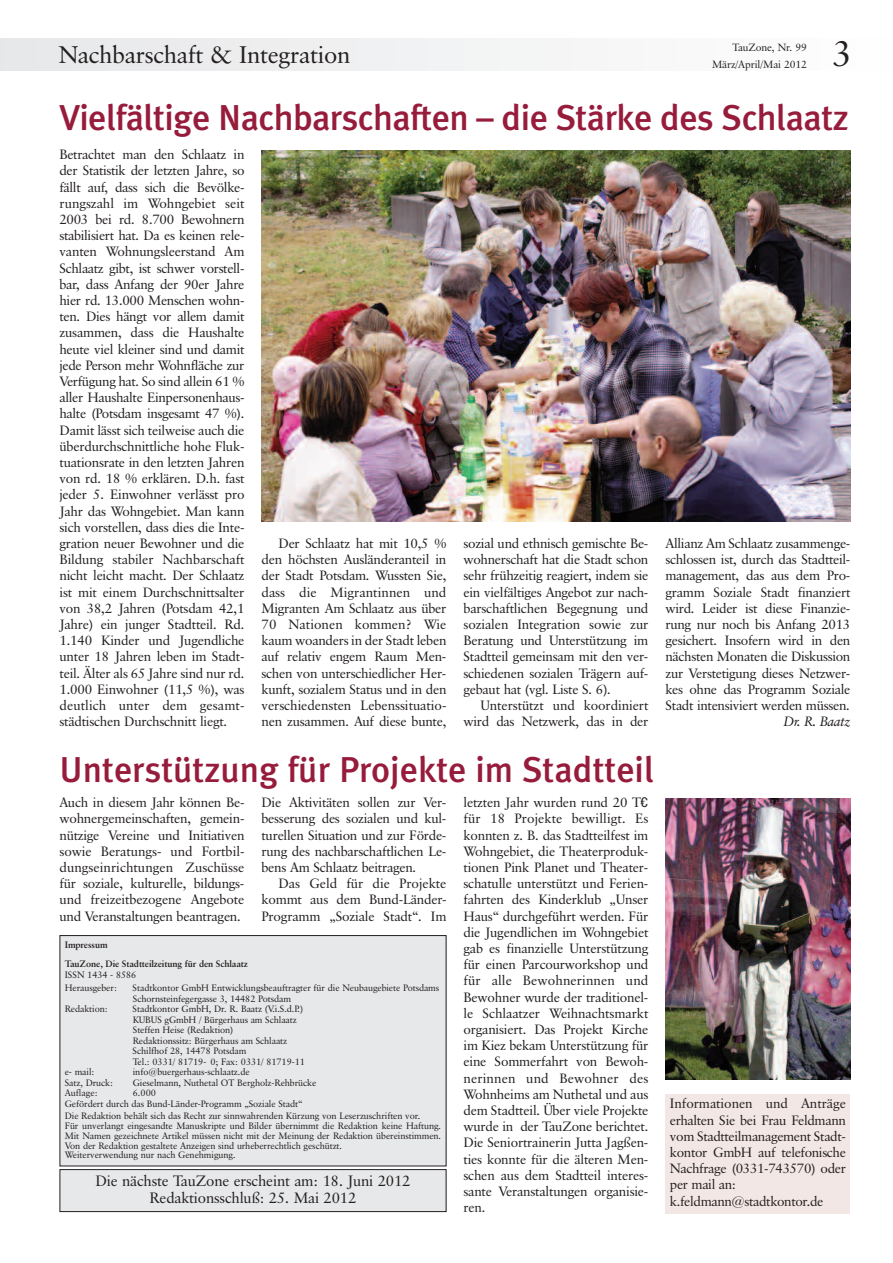
<style>
.page{position:relative;width:893px;height:1263px;background:#fff}
.page>*{position:absolute;margin:0;border:0;box-sizing:border-box;transform-origin:0 0}
.t1{font:500 36px "Meta Plus";letter-spacing:-.015em;color:#971c3c}
.t2{font:36px "Classical Garamond BT";color:#231f20}
.t3{font:24px "Classical Garamond BT";letter-spacing:-.01em;color:#231f20}
.t4{font:15px/17.2px "Classical Garamond BT";letter-spacing:-.01em;color:#231f20;text-align:center}
.t5{font:13.5px/16.2px "Classical Garamond BT";letter-spacing:-.02em;color:#231f20;text-align:justify}
.t6{font:italic 13.5px "Classical Garamond BT";letter-spacing:-.025em;color:#231f20}
.t7{font:10.5px/17.2px "Classical Garamond BT";letter-spacing:-.01em;color:#231f20;text-align:right}
.t8{font:9.3px/10.5px "Classical Garamond BT";letter-spacing:-.01em;color:#231f20}
.t9{font:700 9.3px/19.5px "Classical Garamond BT";letter-spacing:-.01em;color:#231f20}
.s1{font-family:"Microsoft Sans Serif"}
</style>
<div class="page">
<div style="left:0;top:38px;width:893px;height:32px;background:#f2f3f4"></div>
<div style="left:60px;top:935px;width:386px;height:231px;background:#e7e8e9"></div>
<div style="left:60px;top:935px;width:386px;height:231px;border:1px solid #231f20"></div>
<div style="left:60px;top:1169px;width:386px;height:42px;background:#e7e8e9"></div>
<div style="left:60px;top:1169px;width:386px;height:43px;border:1px solid #231f20"></div>
<img style="left:261px;top:150px;width:589px;height:372px">
<img style="left:665px;top:798px;width:185px;height:282px">
<div style="left:665px;top:1093px;width:185px;height:120px;background:#f3e7e5"></div>
<h2 class="t3" style="left:59px;top:45px;width:293px">Nachbarschaft &amp; Integration</h2>
<h1 class="t2" style="left:833px;top:39px;width:22px">3</h1>
<p class="t7" style="left:712px;top:39px;width:97px">TauZone, Nr. 99<br>März/April/Mai 2012</p>
<h1 class="t1" style="left:60px;top:97px;width:791px">Vielfältige Nachbarschaften – die Stärke des Schlaatz</h1>
<p class="t5" style="left:60px;top:147px;width:186px">Betrachtet man den Schlaatz in der Statistik der letzten Jahre, so fällt auf, dass sich die Bevölke&shy;rungszahl im Wohngebiet seit 2003 bei rd. 8.700 Bewohnern stabilisiert hat. Da es keinen rele&shy;vanten Wohnungsleerstand Am Schlaatz gibt, ist schwer vorstell&shy;bar, dass Anfang der 90er Jahre hier rd. 13.000 Menschen wohn&shy;ten. Dies hängt vor allem damit zusammen, dass die Haushalte heute viel kleiner sind und damit jede Person mehr Wohnfläche zur Verfügung hat. So sind allein 61 % aller Haushalte Einpersonenhaus&shy;halte (Potsdam insgesamt 47 %).<br>Damit lässt sich teilweise auch die überdurchschnittliche hohe Fluk&shy;tuationsrate in den letzten Jahren von rd. 18 % erklären. D.h. fast jeder 5. Einwohner verlässt pro Jahr das Wohngebiet. Man kann sich vorstellen, dass dies die Inte&shy;gration neuer Bewohner und die Bildung stabiler Nachbarschaft nicht leicht macht. Der Schlaatz ist mit einem Durchschnittsalter von 38,2 Jahren (Potsdam 42,1<br>Jahre) ein junger Stadtteil. Rd.<br>1.140 Kinder und Jugendliche unter 18 Jahren leben im Stadt&shy;teil. Älter als 65 Jahre sind nur rd.<br>1.000 Einwohner (11,5 %), was deutlich unter dem gesamt&shy;städtischen Durchschnitt liegt.</p>
<p class="t5" style="left:261px;top:536px;width:186px;text-indent:17px">Der Schlaatz hat mit 10,5 % den höchsten Ausländeranteil in der Stadt Potsdam. Wussten Sie, dass die Migrantinnen und Migranten Am Schlaatz aus über 70 Nationen kommen? Wie kaum woanders in der Stadt leben auf relativ engem Raum Men&shy;schen von unterschiedlicher Her&shy;kunft, sozialem Status und in den verschiedensten Lebenssituatio&shy;nen zusammen. Auf diese bunte,</p>
<p class="t5" style="left:463px;top:536px;width:186px">sozial und ethnisch gemischte Be&shy;wohnerschaft hat die Stadt schon sehr frühzeitig reagiert, indem sie ein vielfältiges Angebot zur nach&shy;barschaftlichen Begegnung und sozialen Integration sowie zur Beratung und Unterstützung im Stadtteil gemeinsam mit den ver&shy;schiedenen sozialen Trägern auf&shy;gebaut hat (vgl. Liste S. 6).</p>
<p class="t5" style="left:463px;top:698px;width:186px;text-align:right">Unterstützt und koordiniert wird das Netzwerk, das in der</p>
<h1 class="t1" style="left:60px;top:748px;width:596px">Unterstützung für Projekte im Stadtteil</h1>
<p class="t5" style="left:60px;top:795px;width:186px">Auch in diesem Jahr können Be&shy;wohnergemeinschaften, gemein&shy;nützige Vereine und Initiativen sowie Beratungs- und Fortbil&shy;dungseinrichtungen Zuschüsse für soziale, kulturelle, bildungs&shy;und freizeitbezogene Angebote und Veranstaltungen beantragen.</p>
<p class="t5" style="left:261px;top:795px;width:186px">Die Aktivitäten sollen zur Ver&shy;besserung des sozialen und kul&shy;turellen Situation und zur Förde&shy;rung des nachbarschaftlichen Le&shy;bens Am Schlaatz beitragen.</p>
<p class="t5" style="left:261px;top:876px;width:186px;text-indent:17px">Das Geld für die Projekte kommt aus dem Bund-Länder-Programm „Soziale Stadt“. Im</p>
<p class="t9" style="left:65px;top:935px;width:185px">Impressum<br>TauZone, Die Stadtteilzeitung für den Schlaatz</p>
<p class="t8" style="left:65px;top:968px;width:73px;line-height:13.5px">ISSN 1434 - 8586<br>Herausgeber:</p>
<p class="t8" style="left:133px;top:983px;width:308px">Stadtkontor GmbH Entwicklungsbeauftragter für die Neubaugebiete Potsdams<br>Schornsteinfegergasse 3, 14482 Potsdam</p>
<p class="t8" style="left:65px;top:1004px;width:45px">Redaktion:</p>
<p class="t8" style="left:133px;top:1004px;width:174px">Stadtkontor GmbH, Dr. R. Baatz (V.i.S.d.P.)<br>KUBUS gGmbH / Bürgerhaus am Schlaatz Steffen Heise (Redaktion)<br>Redaktionssitz: Bürgerhaus am Schlaatz Schilfhof 28, 14478 Potsdam<br>Tel.: 0331/ 81719- 0; Fax: 0331/ 81719-11</p>
<p class="t8" style="left:65px;top:1067px;width:31px">e- mail:</p>
<p class="t8" style="left:133px;top:1067px;width:118px">info@buergerhaus-schlaatz.de</p>
<p class="t8" style="left:65px;top:1078px;width:50px">Satz, Druck:</p>
<p class="t8" style="left:133px;top:1078px;width:185px">Gieselmann, Nuthetal OT Bergholz-Rehbrücke</p>
<p class="t8" style="left:65px;top:1088px;width:35px">Auflage:</p>
<p class="t8" style="left:65px;top:1088px;width:239px;text-indent:68px">6.000<br>Gefördert durch das Bund-Länder-Programm „Soziale Stadt“</p>
<p class="t8" style="left:65px;top:1112px;width:378px;line-height:9.8px">Die Redaktion behält sich das Recht zur sinnwahrenden Kürzung von Leserzuschriften vor.<br>Für unverlangt eingesandte Manuskripte und Bilder übernimmt die Redaktion keine Haftung.<br>Mit Namen gezeichnete Artikel müssen nicht mit der Meinung der Redaktion übereinstimmen.<br>Von der Redaktion gestaltete Anzeigen sind urheberrechtlich geschützt.<br>Weiterverwendung nur nach Genehmigung.</p>
<p class="t4" style="left:95px;top:1173px;width:316px">Die nächste TauZone erscheint am: 18. Juni 2012<br>Redaktionsschluß: 25. Mai 2012</p>
<p class="t5" style="left:463px;top:795px;width:186px">letzten Jahr wurden rund 20 T<span class="s1">€ </span>für 18 Projekte bewilligt. Es konnten z. B. das Stadtteilfest im Wohngebiet, die Theaterproduk&shy;tionen Pink Planet und Theater&shy;schatulle unterstützt und Ferien&shy;fahrten des Kinderklub „Unser Haus“ durchgeführt werden. Für die Jugendlichen im Wohngebiet gab es finanzielle Unterstützung für einen Parcourworkshop und für alle Bewohnerinnen und Bewohner wurde der traditionel&shy;le Schlaatzer Weihnachtsmarkt organisiert. Das Projekt Kirche im Kiez bekam Unterstützung für eine Sommerfahrt von Bewoh&shy;nerinnen und Bewohner des Wohnheims am Nuthetal und aus dem Stadtteil. Über viele Projekte wurde in der TauZone berichtet.<br>Die Seniortrainerin Jutta Jagßen&shy;ties konnte für die älteren Men&shy;schen aus dem Stadtteil interes&shy;sante Veranstaltungen organisie&shy;ren.</p>
<p class="t5" style="left:665px;top:536px;width:186px">Allianz Am Schlaatz zusammenge&shy;schlossen ist, durch das Stadtteil&shy;management, das aus dem Pro&shy;gramm Soziale Stadt finanziert wird. Leider ist diese Finanzie&shy;rung nur noch bis Anfang 2013 gesichert. Insofern wird in den nächsten Monaten die Diskussion zur Verstetigung dieses Netzwer&shy;kes ohne das Programm Soziale Stadt intensiviert werden müssen.</p>
<p class="t6" style="left:784px;top:717px;width:68px">Dr. R. Baatz</p>
<p class="t5" style="left:670px;top:1097px;width:177px;text-align:left">Informationen und Anträge erhalten Sie bei Frau Feldmann vom Stadtteilmanagement Stadt&shy;kontor GmbH auf telefonische<br>Nachfrage (0331-743570) oder per mail an: k.feldmann@stadtkontor.de</p>
</div>
